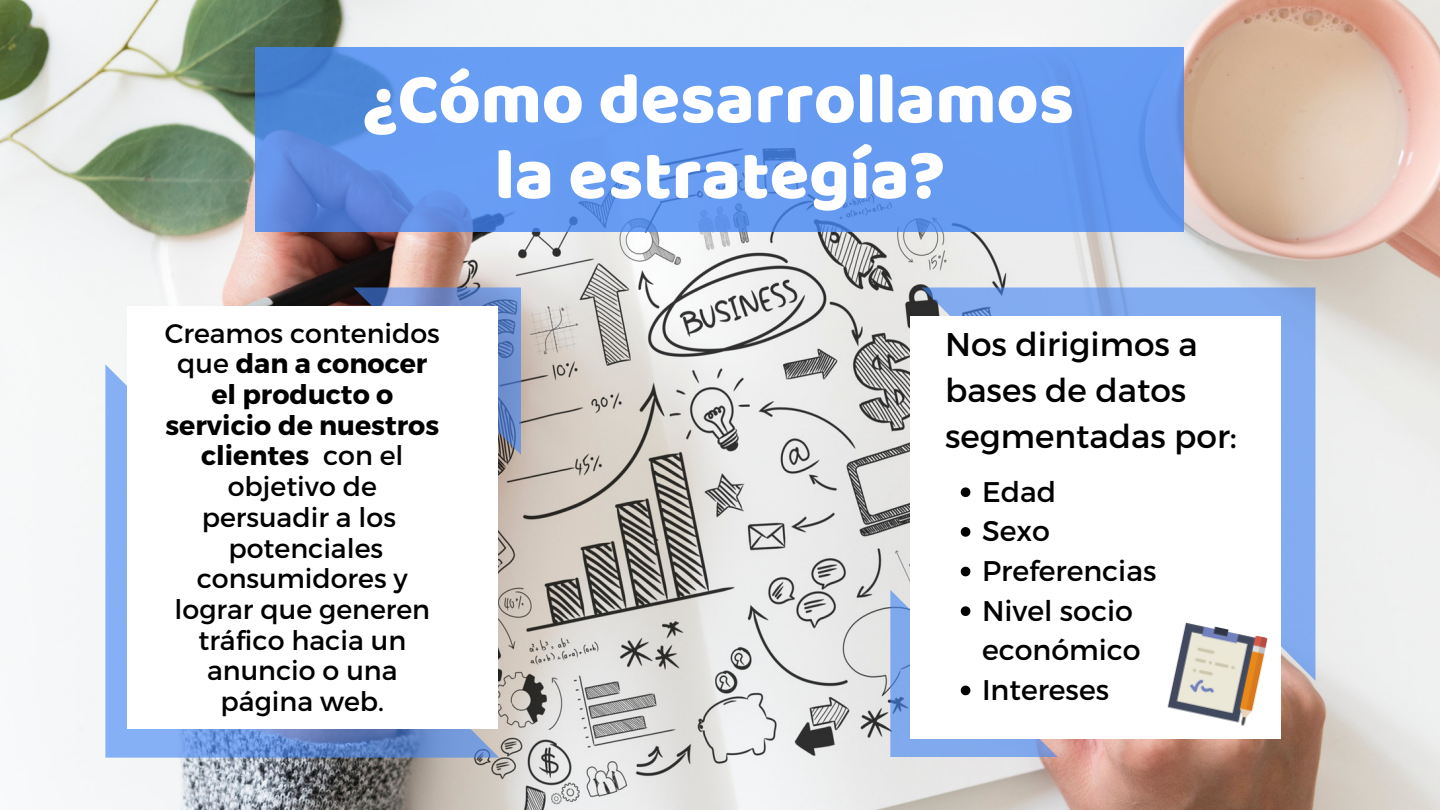
<style>
.page{position:relative;width:1440px;height:810px;background:#fff}
.page>*{position:absolute;margin:0;border:0;box-sizing:border-box;transform-origin:0 0}
.t1{font:72px/75.8px "Baloo Thambi";color:#fff;text-align:center}
.t2{font:32.8px/45.8px "Montserrat";color:#000}
.t3{font:28.4px/39.6px "Montserrat";color:#000}
.t4{font:26.9px/30.7px "Montserrat";color:#000;text-align:center}
.s1{font-weight:700}
</style>
<div class="page">
<img style="left:0;top:0;width:1440px;height:810px">
<svg style="left:256px;top:47px;width:928px;height:185px;background:#6397ed"></svg>
<svg style="left:353px;top:288px;width:168px;height:167px;background:#6683bf"></svg>
<svg style="left:105px;top:364px;width:394px;height:393px;background:#7da3e2"></svg>
<div style="left:128px;top:306px;width:370px;height:423px;background:#fff"></div>
<svg style="left:922px;top:288px;width:393px;height:393px;background:#82a9ea"></svg>
<div style="left:910px;top:316px;width:371px;height:423px;background:#fff"></div>
<svg style="left:961px;top:487px;width:9px;height:10px"></svg>
<svg style="left:961px;top:527px;width:9px;height:10px"></svg>
<svg style="left:961px;top:567px;width:9px;height:9px"></svg>
<svg style="left:890px;top:590px;width:168px;height:167px"></svg>
<img style="left:1167px;top:622px;width:101px;height:104px">
<h1 class="t1" style="left:366px;top:64px;width:710px">¿Cómo desarrollamos la estrategía?</h1>
<p class="t4" style="left:165px;top:316px;width:277px">Creamos contenidos que <span class="s1">dan a conocer el producto o servicio de nuestros clientes</span> con el objetivo de persuadir a los potenciales consumidores y lograr que generen tráfico hacia un anuncio o una página web.</p>
<p class="t2" style="left:945px;top:320px;width:293px">Nos dirigimos a bases de datos segmentadas por:</p>
<p class="t3" style="left:982px;top:470px;width:176px">Edad<br>Sexo<br>Preferencias<br>Nivel socio económico<br>Intereses</p>
</div>
